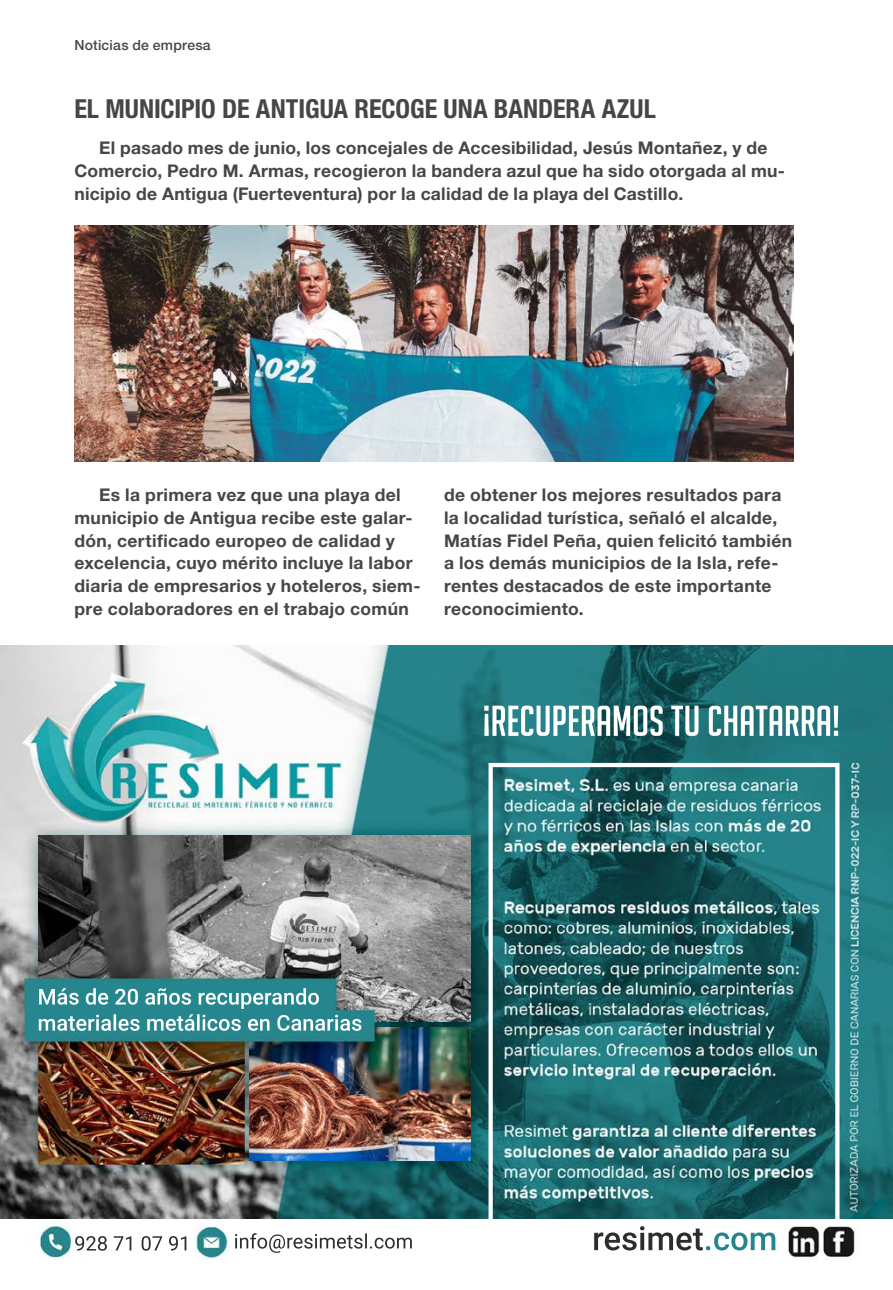
<style>
.page{position:relative;width:893px;height:1290px;background:#fff}
.page>*{position:absolute;margin:0;border:0;box-sizing:border-box;transform-origin:0 0}
.t1{font:700 condensed 26.25px "Helvetica Neue LT Std";color:#474645}
.t2{font:700 17.5px/22.8px "Helvetica Neue LT Std";letter-spacing:.02em;color:#474645}
.t3{font:500 14px "Helvetica Neue LT Std";letter-spacing:.015em;color:#474645}
</style>
<div class="page">
<img style="left:0;top:645px;width:262px;height:574px">
<img style="left:262px;top:645px;width:631px;height:574px">
<img style="left:249px;top:1027px;width:221px;height:134px">
<img style="left:488px;top:763px;width:351px;height:456px">
<img style="left:39px;top:1225px;width:820px;height:35px">
<img style="left:38px;top:835px;width:432px;height:186px">
<img style="left:74px;top:226px;width:720px;height:235px">
<p class="t3" style="left:74px;top:36px;width:138px">Noticias de empresa</p>
<p class="t1" style="left:74px;top:93px;width:583px">EL MUNICIPIO DE ANTIGUA RECOGE UNA BANDERA AZUL</p>
<p class="t2" style="left:74px;top:136px;width:712px;text-indent:25px">El pasado mes de junio, los concejales de Accesibilidad, Jesús Montañez, y de<br>Comercio, Pedro M. Armas, recogieron la bandera azul que ha sido otorgada al mu&shy;nicipio de Antigua (Fuerteventura) por la calidad de la playa del Castillo.</p>
<p class="t2" style="left:74px;top:483px;width:348px;text-indent:25px">Es la primera vez que una playa del municipio de Antigua recibe este galar&shy;dón, certificado europeo de calidad y excelencia, cuyo mérito incluye la labor diaria de empresarios y hoteleros, siem&shy;pre colaboradores en el trabajo común</p>
<p class="t2" style="left:444px;top:483px;width:350px">de obtener los mejores resultados para la localidad turística, señaló el alcalde, Matías Fidel Peña, quien felicitó también a los demás municipios de la Isla, refe&shy;rentes destacados de este importante reconocimiento.</p>
</div>
